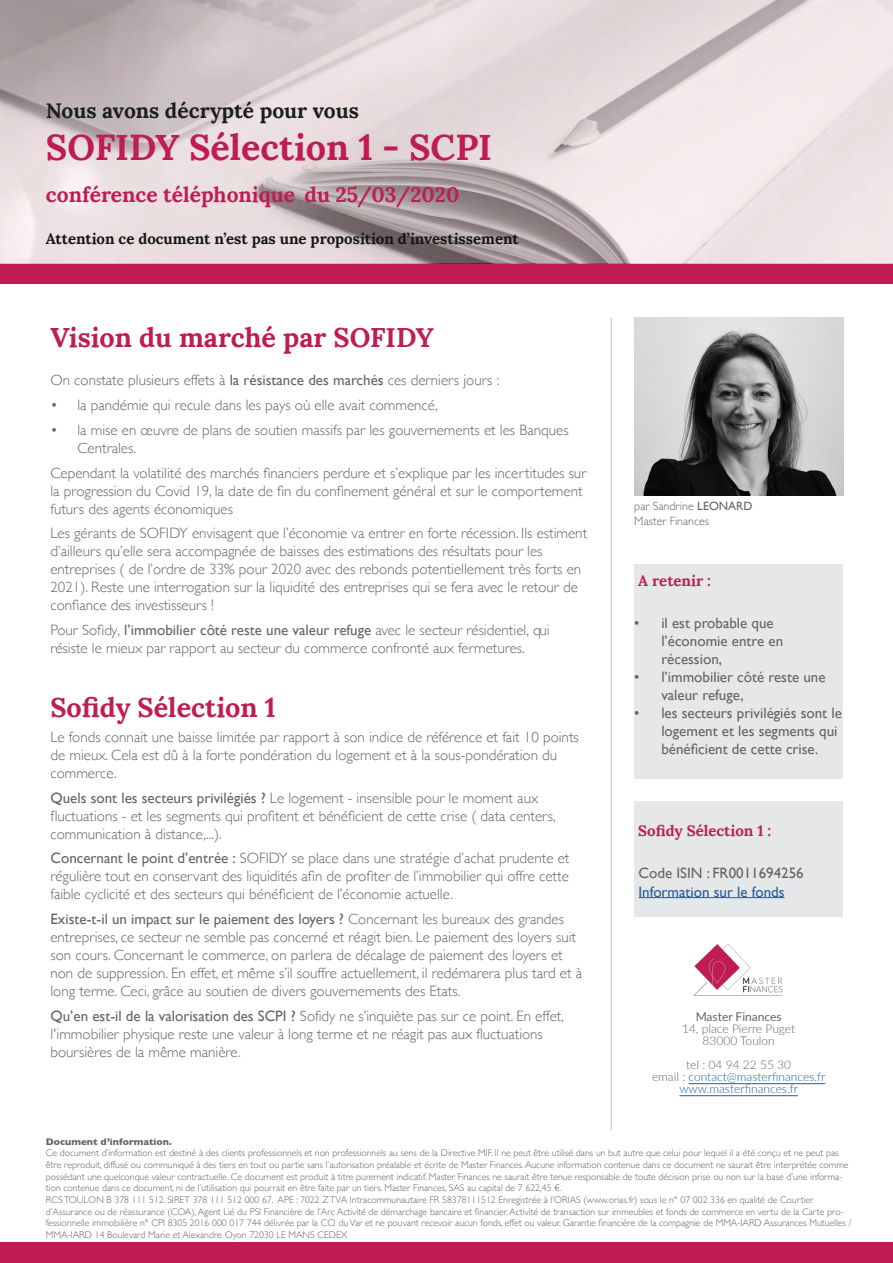
<style>
.page{position:relative;width:893px;height:1263px;background:#fff}
.page>*{position:absolute;margin:0;border:0;box-sizing:border-box;transform-origin:0 0}
.t1{font:700 36px "Lora";color:#c01c54}
.t2{font:700 27px "Lora";color:#c01c54}
.t3{font:700 21px "Lora";color:#c01c54}
.t4{font:700 21px "Lora";color:#1b1e21}
.t5{font:300 15px/18px "Gill Sans";color:#656565}
.t6{font:15px/18px "Gill Sans";color:#656565}
.t7{font:700 15px "Lora";color:#131617}
.t8{font:700 15px "Lora";color:#c01c54}
.t9{font:15px "Gill Sans";color:#215e9e}
.t10{font:300 12px/12px "Lato";color:#215e9e;text-align:center}
.t11{font:300 12px/15px "Gill Sans";color:#656565}
.t12{font:300 12px/12px "Lato";color:#656565;text-align:center}
.t13{font:12px "Lato";color:#656565}
.t14{font:300 9.75px/11.7px "Gill Sans";color:#656565}
.t15{font:700 9.75px "Gill Sans";color:#656565}
.s1{font-weight:400}
.s2{color:#656565}
</style>
<div class="page">
<div style="left:0;top:1242px;width:893px;height:21px;background:#c01c54"></div>
<hr style="left:611px;top:318px;width:1px;height:812px;background:#bcbec0">
<div style="left:0;top:263px;width:893px;height:21px;background:#c01c54"></div>
<img style="left:634px;top:317px;width:209px;height:178px">
<img style="left:693px;top:944px;width:90px;height:52px">
<img style="left:0;top:0;width:893px;height:263px">
<hr style="left:688px;top:1083px;width:137px;height:1px;background:#215e9e">
<hr style="left:679px;top:1095px;width:119px;height:1px;background:#215e9e">
<div style="left:634px;top:564px;width:209px;height:215px;background:#e6e7e8"></div>
<div style="left:634px;top:801px;width:209px;height:115px;background:#e6e7e8"></div>
<hr style="left:638px;top:897px;width:147px;height:1px;background:#215e9e">
<h3 class="t4" style="left:46px;top:92px;width:314px">Nous avons décrypté pour vous</h3>
<h1 class="t1" style="left:46px;top:116px;width:448px">SOFIDY Sélection 1 - SCPI</h1>
<h3 class="t3" style="left:46px;top:176px;width:415px">conférence téléphonique du 25/03/2020</h3>
<p class="t7" style="left:46px;top:225px;width:474px">Attention ce document n’est pas une proposition d’investissement</p>
<h2 class="t2" style="left:50px;top:314px;width:385px">Vision du marché par SOFIDY</h2>
<p class="t5" style="left:50px;top:371px;width:450px">On constate plusieurs effets à <span class="s1">la résistance des marchés</span> ces derniers jours :</p>
<p class="t5" style="left:50px;top:395px;width:389px">• la pandémie qui recule dans les pays où elle avait commencé,</p>
<p class="t5" style="left:77px;top:420px;width:493px;text-indent:-27px">• la mise en œuvre de plans de soutien massifs par les gouvernements et les Banques<br>Centrales.</p>
<p class="t5" style="left:50px;top:463px;width:537px">Cependant la volatilité des marchés financiers perdure et s’explique par les incertitudes sur la progression du Covid 19, la date de fin du confinement général et sur le comportement futurs des agents économiques</p>
<p class="t5" style="left:50px;top:524px;width:538px">Les gérants de SOFIDY envisagent que l’économie va entrer en forte récession. Ils estiment d’ailleurs qu’elle sera accompagnée de baisses des estimations des résultats pour les entreprises ( de l’ordre de 33% pour 2020 avec des rebonds potentiellement très forts en 2021). Reste une interrogation sur la liquidité des entreprises qui se fera avec le retour de confiance des investisseurs !</p>
<p class="t5" style="left:50px;top:620px;width:501px">Pour Sofidy, <span class="s1">l’immobilier côté reste une valeur refuge</span> avec le secteur résidentiel, qui résiste le mieux par rapport au secteur du commerce confronté aux fermetures.</p>
<h2 class="t2" style="left:50px;top:684px;width:227px">Sofidy Sélection 1</h2>
<p class="t5" style="left:50px;top:727px;width:530px">Le fonds connait une baisse limitée par rapport à son indice de référence et fait 10 points de mieux. Cela est dû à la forte pondération du logement et à la sous-pondération du commerce.</p>
<p class="t5" style="left:50px;top:788px;width:507px"><span class="s1">Quels sont les secteurs privilégiés ?</span> Le logement - insensible pour le moment aux fluctuations - et les segments qui profitent et bénéficient de cette crise ( data centers, communication à distance,...).</p>
<p class="t5" style="left:50px;top:849px;width:520px;text-align:justify"><span class="s1">Concernant le point d’entrée :</span> SOFIDY se place dans une stratégie d’achat prudente et régulière tout en conservant des liquidités afin de profiter de l’immobilier qui offre cette faible cyclicité et des secteurs qui bénéficient de l’économie actuelle.</p>
<p class="t5" style="left:50px;top:909px;width:533px"><span class="s1">Existe-t-il un impact sur le paiement des loyers ?</span> Concernant les bureaux des grandes entreprises, ce secteur ne semble pas concerné et réagit bien. Le paiement des loyers suit son cours. Concernant le commerce, on parlera de décalage de paiement des loyers et non de suppression. En effet, et même s’il souffre actuellement, il redémarera plus tard et à long terme. Ceci, grâce au soutien de divers gouvernements des Etats.</p>
<p class="t5" style="left:50px;top:1006px;width:515px"><span class="s1">Qu’en est-il de la valorisation des SCPI ?</span> Sofidy ne s’inquiète pas sur ce point. En effet, l'immobilier physique reste une valeur à long terme et ne réagit pas aux fluctuations boursières de la même manière.</p>
<p class="t11" style="left:634px;top:498px;width:120px">par Sandrine <span class="s1">LEONARD<br></span>Master Finances</p>
<p class="t8" style="left:638px;top:567px;width:74px">A retenir :</p>
<p class="t6" style="left:661px;top:614px;width:123px;text-indent:-27px">• il est probable que l’économie entre en récession,</p>
<p class="t6" style="left:661px;top:668px;width:166px;text-indent:-27px">• l’immobilier côté reste une valeur refuge,</p>
<p class="t6" style="left:661px;top:704px;width:182px;text-indent:-27px">• les secteurs privilégiés sont le logement et les segments qui bénéficient de cette crise.</p>
<p class="t8" style="left:638px;top:818px;width:134px">Sofidy Sélection 1 :</p>
<p class="t6" style="left:638px;top:864px;width:167px">Code ISIN : FR0011694256</p>
<p class="t9" style="left:638px;top:882px;width:148px">Information sur le fonds</p>
<p class="t13" style="left:696px;top:1008px;width:88px">Master Finances</p>
<p class="t12" style="left:682px;top:1022px;width:115px">14, place Pierre Puget<br>83000 Toulon</p>
<p class="t10" style="left:652px;top:1058px;width:175px"><span class="s2">tel : 04 94 22 55 30<br>email :</span> contact@masterfinances.fr www.masterfinances.fr</p>
<p class="t15" style="left:46px;top:1133px;width:127px">Document d’information.</p>
<p class="t14" style="left:46px;top:1147px;width:807px">Ce document d’information est destiné à des clients professionnels et non professionnels au sens de la Directive MIF. Il ne peut être utilisé dans un but autre que celui pour lequel il a été conçu et ne peut pas être reproduit, diffusé ou communiqué à des tiers en tout ou partie sans l’autorisation préalable et écrite de Master Finances. Aucune information contenue dans ce document ne saurait être interprétée comme possédant une quelconque valeur contractuelle. Ce document est produit à titre purement indicatif. Master Finances ne saurait être tenue responsable de toute décision prise ou non sur la base d’une informa&shy;tion contenue dans ce document, ni de l’utilisation qui pourrait en être faite par un tiers. Master Finances, SAS au capital de 7 622,45 €.<br>RCS TOULON B 378 111 512. SIRET 378 111 512 000 67. APE : 7022 Z TVA Intracommunautaire FR 58378111512 Enregistrée à l’ORIAS (www.orias.fr) sous le n° 07 002 336 en qualité de Courtier d’Assurance ou de réassurance (COA), Agent Lié du PSI Financière de l’Arc Activité de démarchage bancaire et financier. Activité de transaction sur immeubles et fonds de commerce en vertu de la Carte pro&shy;fessionnelle immobilière n° CPI 8305 2016 000 017 744 délivrée par la CCI du Var et ne pouvant recevoir aucun fonds, effet ou valeur. Garantie financière de la compagnie de MMA-IARD Assurances Mutuelles / MMA-IARD 14 Boulevard Marie et Alexandre Oyon 72030 LE MANS CEDEX</p>
</div>
